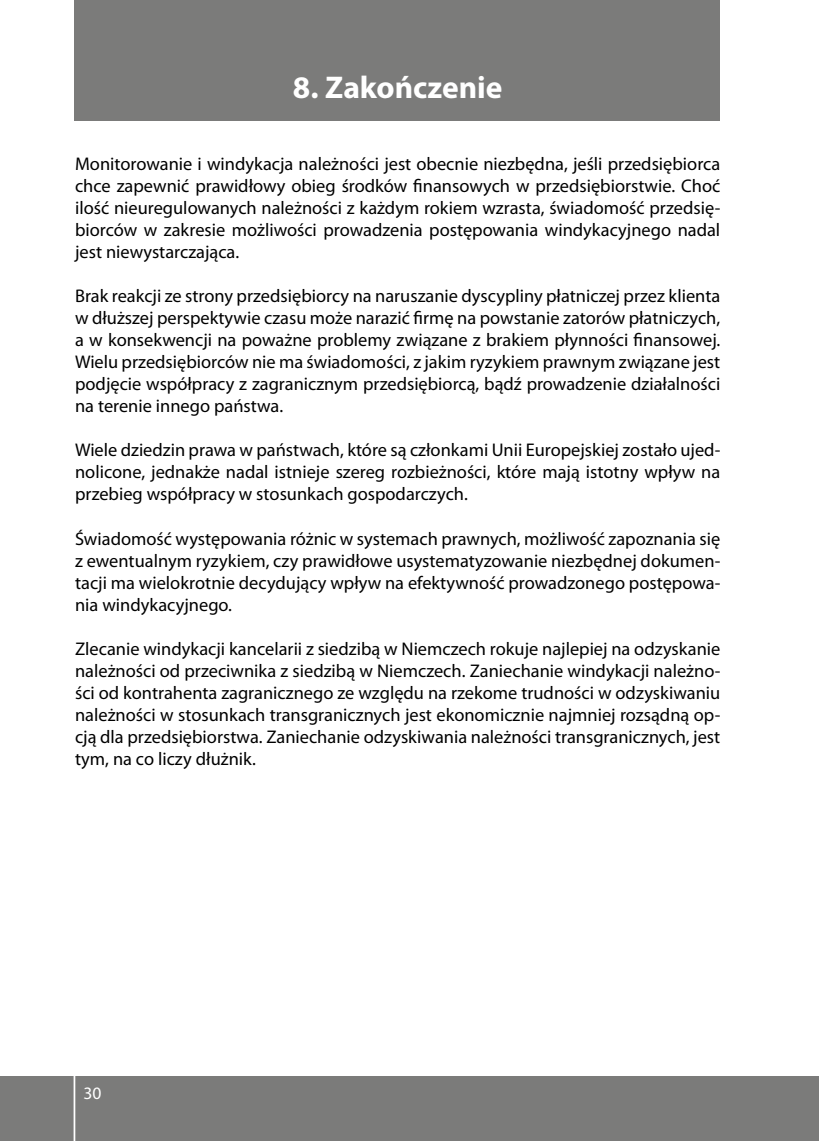
<style>
.page{position:relative;width:819px;height:1141px;background:#fff}
.page>*{position:absolute;margin:0;border:0;box-sizing:border-box;transform-origin:0 0}
.t1{font:700 31.5px "Myriad Pro";color:#fff}
.t2{font:18.38px/22.1px "Myriad Pro";color:#000;text-align:justify}
.t3{font:17.5px "Myriad Pro";color:#fff}
</style>
<div class="page">
<div style="left:0;top:1076px;width:819px;height:65px;background:#7b7b7a"></div>
<hr style="left:74px;top:1042px;width:1px;height:99px;background:#fff">
<div style="left:74px;top:0;width:645px;height:120px;background:#7b7b7a"></div>
<h1 class="t1" style="left:293px;top:67px;width:211px">8. Zakończenie</h1>
<p class="t2" style="left:75px;top:152px;width:646px">Monitorowanie i windykacja należności jest obecnie niezbędna, jeśli przedsiębiorca chce zapewnić prawidłowy obieg środków finansowych w przedsiębiorstwie. Choć ilość nieuregulowanych należności z każdym rokiem wzrasta, świadomość przedsię&shy;biorców w zakresie możliwości prowadzenia postępowania windykacyjnego nadal jest niewystarczająca.</p>
<p class="t2" style="left:75px;top:285px;width:646px">Brak reakcji ze strony przedsiębiorcy na naruszanie dyscypliny płatniczej przez klienta w dłuższej perspektywie czasu może narazić firmę na powstanie zatorów płatniczych, a w konsekwencji na poważne problemy związane z brakiem płynności finansowej.<br>Wielu przedsiębiorców nie ma świadomości, z jakim ryzykiem prawnym związane jest podjęcie współpracy z zagranicznym przedsiębiorcą, bądź prowadzenie działalności na terenie innego państwa.</p>
<p class="t2" style="left:75px;top:439px;width:646px">Wiele dziedzin prawa w państwach, które są członkami Unii Europejskiej zostało ujed&shy;nolicone, jednakże nadal istnieje szereg rozbieżności, które mają istotny wpływ na przebieg współpracy w stosunkach gospodarczych.</p>
<p class="t2" style="left:75px;top:527px;width:646px">Świadomość występowania różnic w systemach prawnych, możliwość zapoznania się z ewentualnym ryzykiem, czy prawidłowe usystematyzowanie niezbędnej dokumen&shy;tacji ma wielokrotnie decydujący wpływ na efektywność prowadzonego postępowa&shy;nia windykacyjnego.</p>
<p class="t2" style="left:75px;top:637px;width:646px">Zlecanie windykacji kancelarii z siedzibą w Niemczech rokuje najlepiej na odzyskanie należności od przeciwnika z siedzibą w Niemczech. Zaniechanie windykacji należno&shy;ści od kontrahenta zagranicznego ze względu na rzekome trudności w odzyskiwaniu należności w stosunkach transgranicznych jest ekonomicznie najmniej rozsądną op&shy;cją dla przedsiębiorstwa. Zaniechanie odzyskiwania należności transgranicznych, jest tym, na co liczy dłużnik.</p>
<p class="t3" style="left:83px;top:1082px;width:19px">30</p>
</div>
